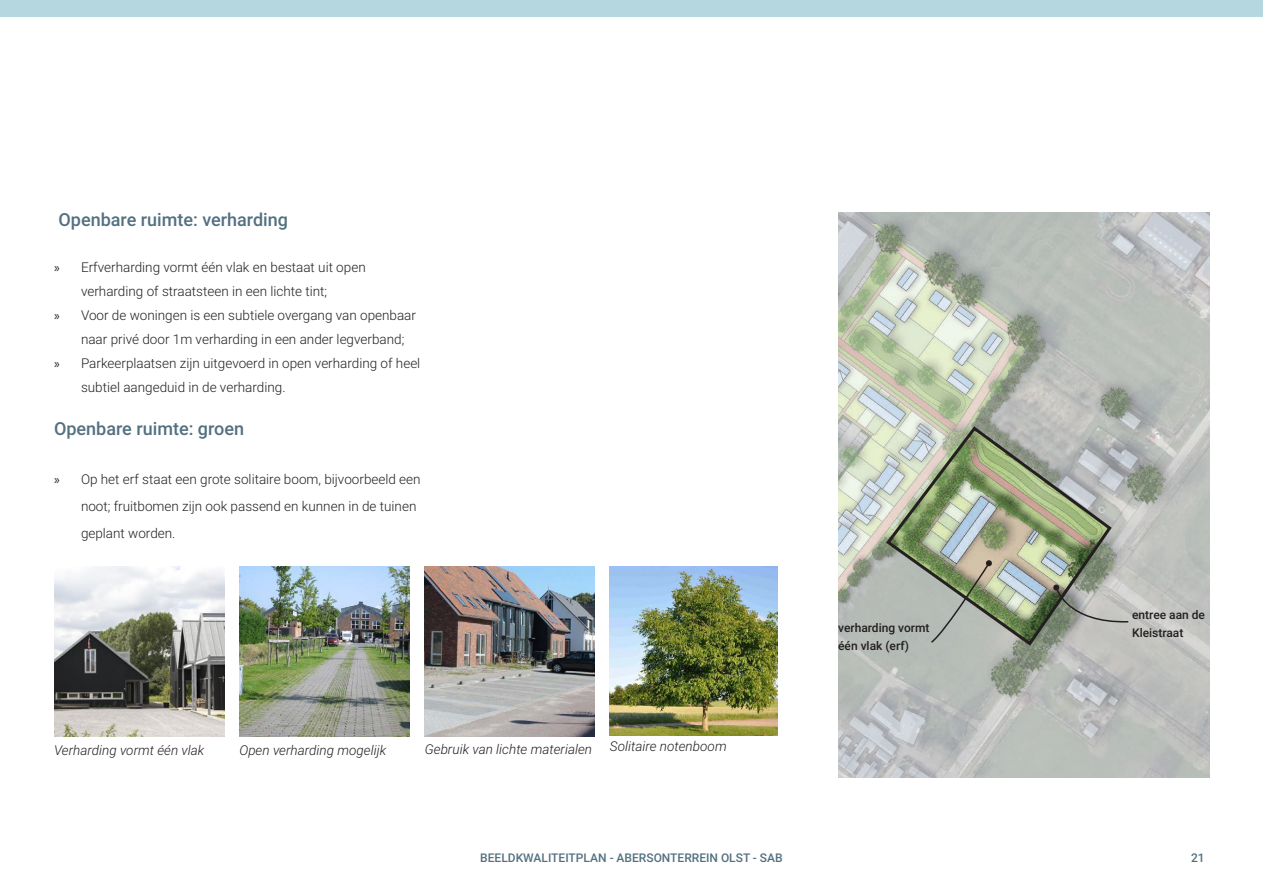
<style>
.page{position:relative;width:1263px;height:893px;background:#fff}
.page>*{position:absolute;margin:0;border:0;box-sizing:border-box;transform-origin:0 0}
.Titel{font:500 18px "Roboto";color:#537081}
.t1{font:300 13.5px/24px "Roboto";color:#231f20}
.onderschrift{font:italic 300 13.5px "Roboto";color:#231f20}
.tekst_op_tekening{font:500 12px/18px "Roboto";color:#231f20}
.t2{font:500 12px "Roboto";color:#537081}
.s1{font-family:"Myriad Pro";font-weight:400}
</style>
<div class="page">
<div style="left:0;top:0;width:1263px;height:17px;background:#b5d7e0"></div>
<img style="left:838px;top:213px;width:372px;height:564px">
<img style="left:884px;top:424px;width:230px;height:224px">
<svg style="left:929px;top:560px;width:63px;height:84px"></svg>
<svg style="left:1055px;top:586px;width:75px;height:37px"></svg>
<div style="left:1053px;top:584px;width:6px;height:7px;background:#231f20;border-radius:50%"></div>
<img style="left:424px;top:566px;width:170px;height:171px">
<img style="left:54px;top:566px;width:170px;height:171px">
<img style="left:239px;top:566px;width:170px;height:171px">
<img style="left:609px;top:566px;width:168px;height:170px">
<p class="Titel" style="left:58px;top:207px;width:231px">Openbare ruimte: verharding</p>
<p class="t1" style="left:81px;top:254px;width:286px;text-indent:-27px"><span class="s1">»</span> Erfverharding vormt één vlak en bestaat uit open verharding of straatsteen in een lichte tint;</p>
<p class="t1" style="left:81px;top:302px;width:337px;text-indent:-27px"><span class="s1">»</span> Voor de woningen is een subtiele overgang van openbaar naar privé door 1m verharding in een ander legverband;</p>
<p class="t1" style="left:81px;top:350px;width:341px;text-indent:-27px"><span class="s1">»</span> Parkeerplaatsen zijn uitgevoerd in open verharding of heel subtiel aangeduid in de verharding.</p>
<p class="Titel" style="left:54px;top:416px;width:192px">Openbare ruimte: groen</p>
<p class="t1" style="left:81px;top:465px;width:341px;line-height:27px;text-indent:-27px"><span class="s1">»</span> Op het erf staat een grote solitaire boom, bijvoorbeeld een noot; fruitbomen zijn ook passend en kunnen in de tuinen geplant worden.</p>
<p class="onderschrift" style="left:54px;top:741px;width:152px">Verharding vormt één vlak</p>
<p class="onderschrift" style="left:239px;top:741px;width:148px">Open verharding mogelijk</p>
<p class="onderschrift" style="left:425px;top:740px;width:169px">Gebruik van lichte materialen</p>
<p class="onderschrift" style="left:610px;top:737px;width:118px">Solitaire notenboom</p>
<p class="tekst_op_tekening" style="left:838px;top:618px;width:93px">verharding vormt één vlak (erf)</p>
<p class="tekst_op_tekening" style="left:1132px;top:605px;width:74px">entree aan de<br>Kleistraat</p>
<p class="t2" style="left:480px;top:850px;width:304px">BEELDKWALITEITPLAN - ABERSONTERREIN OLST - SAB</p>
<p class="t2" style="left:1191px;top:850px;width:15px">21</p>
</div>
